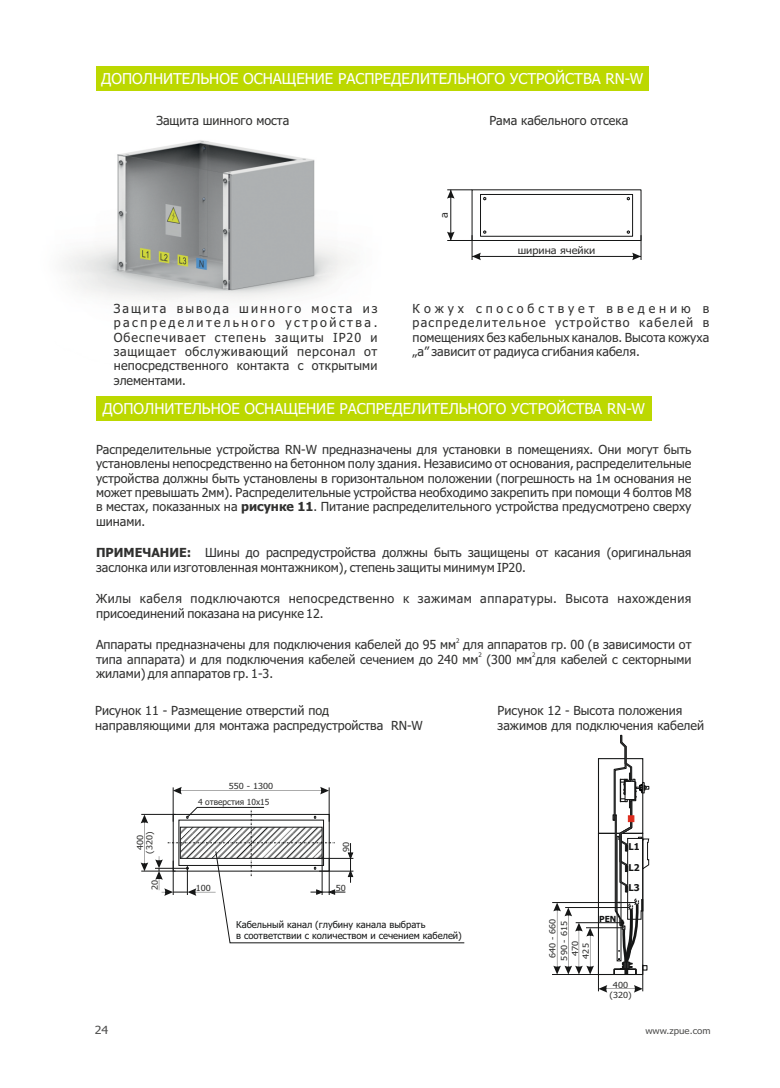
<style>
.page{position:relative;width:780px;height:1088px;background:#fff}
.page>*{position:absolute;margin:0;border:0;box-sizing:border-box;transform-origin:0 0}
.t1{font:15px "Tahoma";color:#fff}
.t2{font:12.5px/14.4px "Tahoma";color:#313130}
.t3{font:12.5px/14.4px "Tahoma";color:#323232;text-align:justify}
.t4{font:12.5px/14.4px "Tahoma";letter-spacing:.035em;color:#313130}
.t5{font:11.25px "Tahoma";color:#4e4e4d;scale:1.11 1}
.t6{font:10px "Tahoma";color:#313130;scale:1.1 1}
.t7{font:9.5px/10.9px "Tahoma";color:#151616}
.t8{font:700 9.5px/20.5px "Tahoma";color:#151616;text-align:justify}
.t9{font:8.75px "Tahoma";color:#4e4e4d;scale:1.11 1}
.t10{font:8.38px/10.1px "Tahoma";color:#313130;text-align:center;scale:1.1 1}
.t11{font:8.38px "Tahoma";color:#313130}
.t12{font:700 8.38px "Tahoma";color:#151616}
.t13{font:6.25px "Tahoma";color:#313130}
.s1{font-weight:700}
</style>
<div class="page">
<img style="left:63px;top:140px;width:287px;height:161px">
<div style="left:96px;top:66px;width:552px;height:25px;background:#bcd800"></div>
<div style="left:96px;top:396px;width:555px;height:25px;background:#bcd800"></div>
<div style="left:472px;top:190px;width:169px;height:51px;border:1px solid #151616"></div>
<div style="left:480px;top:194px;width:152px;height:42px;border:1px solid #151616"></div>
<hr style="left:450px;top:190px;width:1px;height:50px;background:#151616">
<svg style="left:447px;top:190px;width:25px;height:9px"></svg>
<hr style="left:472px;top:256px;width:169px;height:1px;background:#151616">
<svg style="left:627px;top:230px;width:14px;height:30px"></svg>
<svg style="left:447px;top:230px;width:39px;height:30px"></svg>
<hr style="left:552px;top:974px;width:48px;height:1px;background:#151616">
<hr style="left:552px;top:902px;width:86px;height:1px;background:#151616">
<svg style="left:553px;top:735px;width:96px;height:257px"></svg>
<svg style="left:141px;top:815px;width:7px;height:56px"></svg>
<hr style="left:141px;top:814px;width:34px;height:1px;background:#151616">
<hr style="left:141px;top:871px;width:34px;height:1px;background:#151616">
<svg style="left:174px;top:787px;width:155px;height:7px"></svg>
<hr style="left:329px;top:787px;width:1px;height:35px;background:#151616">
<hr style="left:173px;top:787px;width:1px;height:35px;background:#151616">
<svg style="left:155px;top:807px;width:309px;height:136px"></svg>
<p class="t1" style="left:101px;top:72px;width:543px">ДОПОЛНИТЕЛЬНОЕ ОСНАЩЕНИЕ РАСПРЕДЕЛИТЕЛЬНОГО УСТРОЙСТВА RN-W</p>
<p class="t2" style="left:156px;top:114px;width:134px">Защита шинного моста</p>
<p class="t2" style="left:489px;top:114px;width:140px">Рама кабельного отсека</p>
<p class="t2" style="left:114px;top:302px;width:265px;text-align:justify">Защита вывода шинного моста из распределительного устройства.<br>Обеспечивает степень защиты IP20 и защищает обслуживающий персонал от непосредственного контакта с открытыми элементами.</p>
<p class="t6" style="left:440px;top:218px;width:7px;rotate:-90deg">a</p>
<p class="t6" style="left:517px;top:247px;width:72px">ширина ячейки</p>
<p class="t3" style="left:412px;top:302px;width:298px">Кожух способствует введению в распределительное устройство кабелей в помещениях без кабельных каналов. Высота кожуха „a” зависит от радиуса сгибания кабеля.</p>
<p class="t1" style="left:103px;top:402px;width:543px">ДОПОЛНИТЕЛЬНОЕ ОСНАЩЕНИЕ РАСПРЕДЕЛИТЕЛЬНОГО УСТРОЙСТВА RN-W</p>
<p class="t2" style="left:96px;top:443px;width:597px;text-align:justify">Распределительные устройства RN-W предназначены для установки в помещениях. Они могут быть установлены непосредственно на бетонном полу здания. Независимо от основания, распределительные устройства должны быть установлены в горизонтальном положении (погрешность на 1м основания не может превышать 2мм). Распределительные устройства необходимо закрепить при помощи 4 болтов M8 в местах, показанных на <span class="s1">рисунке 11</span>. Питание распределительного устройства предусмотрено сверху шинами.</p>
<p class="t2" style="left:96px;top:547px;width:597px"><span class="s1">ПРИМЕЧАНИЕ:</span> Шины до распредустройства должны быть защищены от касания (оригинальная заслонка или изготовленная монтажником), степень защиты минимум IP20.</p>
<p class="t4" style="left:96px;top:593px;width:597px">Жилы кабеля подключаются непосредственно к зажимам аппаратуры. Высота нахождения присоединений показана на рисунке 12.</p>
<p class="t13" style="left:456px;top:638px;width:5px">2</p>
<p class="t2" style="left:96px;top:639px;width:597px">Аппараты предназначены для подключения кабелей до 95 мм для аппаратов гр. 00 (в зависимости от</p>
<p class="t13" style="left:478px;top:653px;width:5px">2</p>
<p class="t13" style="left:532px;top:653px;width:5px">2</p>
<p class="t2" style="left:96px;top:653px;width:597px">типа аппарата) и для подключения кабелей сечением до 240 мм (300 мм для кабелей с секторными жилами) для аппаратов гр. 1-3.</p>
<p class="t2" style="left:497px;top:705px;width:208px">Рисунок 12 - Высота положения зажимов для подключения кабелей</p>
<p class="t2" style="left:95px;top:705px;width:329px">Рисунок 11 - Размещение отверстий под направляющими для монтажа распредустройства RN-W</p>
<p class="t10" style="left:229px;top:782px;width:42px">550 - 1300</p>
<p class="t10" style="left:136px;top:854px;width:22px;line-height:9.4px;rotate:-90deg">400 (320)</p>
<p class="t10" style="left:150px;top:890px;width:11px;rotate:-90deg">20</p>
<p class="t11" style="left:198px;top:798px;width:73px">4 отверстия 10x15</p>
<p class="t10" style="left:196px;top:883px;width:15px">100</p>
<p class="t10" style="left:342px;top:852px;width:11px;rotate:-90deg">90</p>
<p class="t10" style="left:336px;top:883px;width:11px">50</p>
<p class="t7" style="left:236px;top:920px;width:227px">Кабельный канал (глубину канала выбрать<br>в соответствии с количеством и сечением кабелей)</p>
<p class="t10" style="left:548px;top:958px;width:37px;rotate:-90deg">640 - 660</p>
<p class="t10" style="left:559px;top:960px;width:37px;rotate:-90deg">590 - 615</p>
<p class="t10" style="left:570px;top:956px;width:15px;rotate:-90deg">470</p>
<p class="t10" style="left:581px;top:958px;width:15px;rotate:-90deg">425</p>
<p class="t12" style="left:599px;top:915px;width:19px">PEN</p>
<p class="t8" style="left:628px;top:837px;width:13px">L1<br>L2<br>L3</p>
<p class="t10" style="left:609px;top:980px;width:22px">400 (320)</p>
<p class="t5" style="left:95px;top:1025px;width:14px">24</p>
<p class="t9" style="left:645px;top:1027px;width:60px">www.zpue.com</p>
</div>
